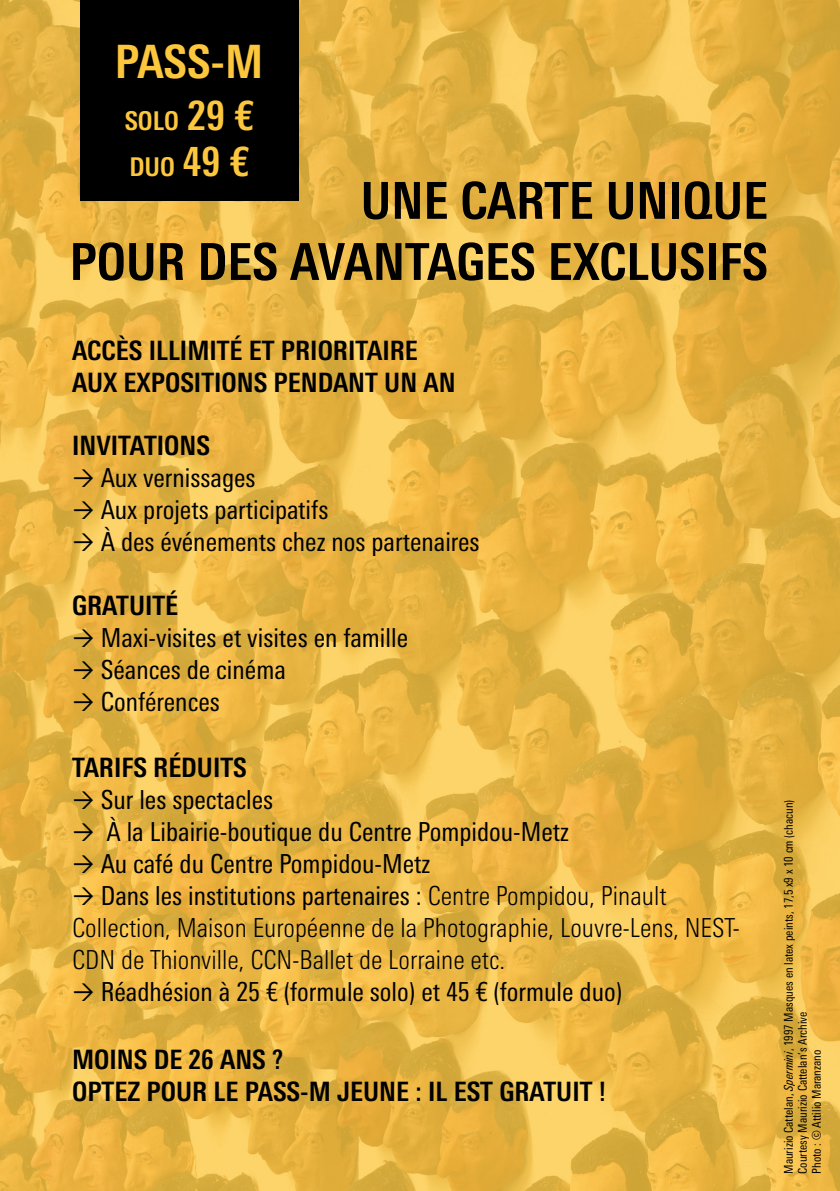
<style>
.page{position:relative;width:840px;height:1191px;background:#fff}
.page>*{position:absolute;margin:0;border:0;box-sizing:border-box;transform-origin:0 0}
.t1{font:700 condensed 51px/61.2px "Univers Next Pro";color:#000;text-align:right}
.t2{font:700 condensed 46px "Univers Next Pro";color:#fdc73d}
.t3{font:700 condensed 26.6px/32px "Univers Next Pro";color:#000}
.t4{font:condensed 26.2px/32px "Univers Next Pro";color:#000}
.t5{font:300 condensed 26.2px "Univers Next Pro";color:#000}
.t6{font:700 condensed 25.8px/46px "Univers Next Pro";color:#fdc73d}
.t7{font:condensed 12px/14px "Univers Next Pro";color:#000}
.s1{font-size:40.2px}
.s2{font-weight:300}
.s3{font-style:italic}
</style>
<div class="page">
<img style="left:0;top:0;width:839px;height:1191px">
<div style="left:80px;top:0;width:218px;height:200px;background:#000"></div>
<svg style="left:74px;top:469px;width:19px;height:18px"></svg>
<svg style="left:74px;top:501px;width:19px;height:18px"></svg>
<svg style="left:74px;top:533px;width:19px;height:18px"></svg>
<svg style="left:74px;top:629px;width:19px;height:18px"></svg>
<svg style="left:74px;top:661px;width:19px;height:18px"></svg>
<svg style="left:74px;top:693px;width:19px;height:18px"></svg>
<svg style="left:74px;top:791px;width:19px;height:18px"></svg>
<svg style="left:74px;top:823px;width:19px;height:18px"></svg>
<svg style="left:74px;top:855px;width:19px;height:18px"></svg>
<svg style="left:74px;top:887px;width:19px;height:18px"></svg>
<svg style="left:74px;top:983px;width:19px;height:18px"></svg>
<h2 class="t2" style="left:115px;top:35px;width:150px">PASS-M</h2>
<p class="t6" style="left:125px;top:98px;width:130px">SOLO <span class="s1">29 €<br></span>DUO <span class="s1">49 €</span></p>
<h1 class="t1" style="left:69px;top:170px;width:699px">UNE CARTE UNIQUE<br>POUR DES AVANTAGES EXCLUSIFS</h1>
<p class="t3" style="left:72px;top:334px;width:385px">ACCÈS ILLIMITÉ ET PRIORITAIRE<br>AUX EXPOSITIONS PENDANT UN AN</p>
<p class="t3" style="left:72px;top:429px;width:139px">INVITATIONS</p>
<p class="t4" style="left:101px;top:461px;width:380px">Aux vernissages<br>Aux projets participatifs<br>À des événements chez nos partenaires</p>
<p class="t3" style="left:72px;top:589px;width:108px">GRATUITÉ</p>
<p class="t4" style="left:101px;top:621px;width:309px">Maxi-visites et visites en famille<br>Séances de cinéma<br>Conférences</p>
<p class="t3" style="left:72px;top:751px;width:176px">TARIFS RÉDUITS</p>
<p class="t4" style="left:101px;top:783px;width:174px">Sur les spectacles</p>
<p class="t4" style="left:106px;top:815px;width:464px">À la Libairie-boutique du Centre Pompidou-Metz</p>
<p class="t4" style="left:101px;top:847px;width:331px">Au café du Centre Pompidou-Metz</p>
<p class="t4" style="left:101px;top:879px;width:567px">Dans les institutions partenaires : <span class="s2">Centre Pompidou, Pinault</span></p>
<p class="t5" style="left:72px;top:912px;width:668px">Collection, Maison Européenne de la Photographie, Louvre-Lens, NEST-</p>
<p class="t5" style="left:72px;top:944px;width:434px">CDN de Thionville, CCN-Ballet de Lorraine etc.</p>
<p class="t4" style="left:101px;top:975px;width:522px">Réadhésion à 25 € (formule solo) et 45 € (formule duo)</p>
<p class="t3" style="left:72px;top:1043px;width:535px">MOINS DE 26 ANS ?<br>OPTEZ POUR LE PASS-M JEUNE : IL EST GRATUIT !</p>
<p class="t7" style="left:781px;top:1173px;width:376px;rotate:-90deg">Maurizio Cattelan, <span class="s3">Spermini</span>, 1997 Masques en latex peints, 17,5 x9 x 10 cm (chacun)<br>Courtesy Maurizio Cattelan’s Archive<br>Photo : © Attilio Maranzano</p>
</div>
